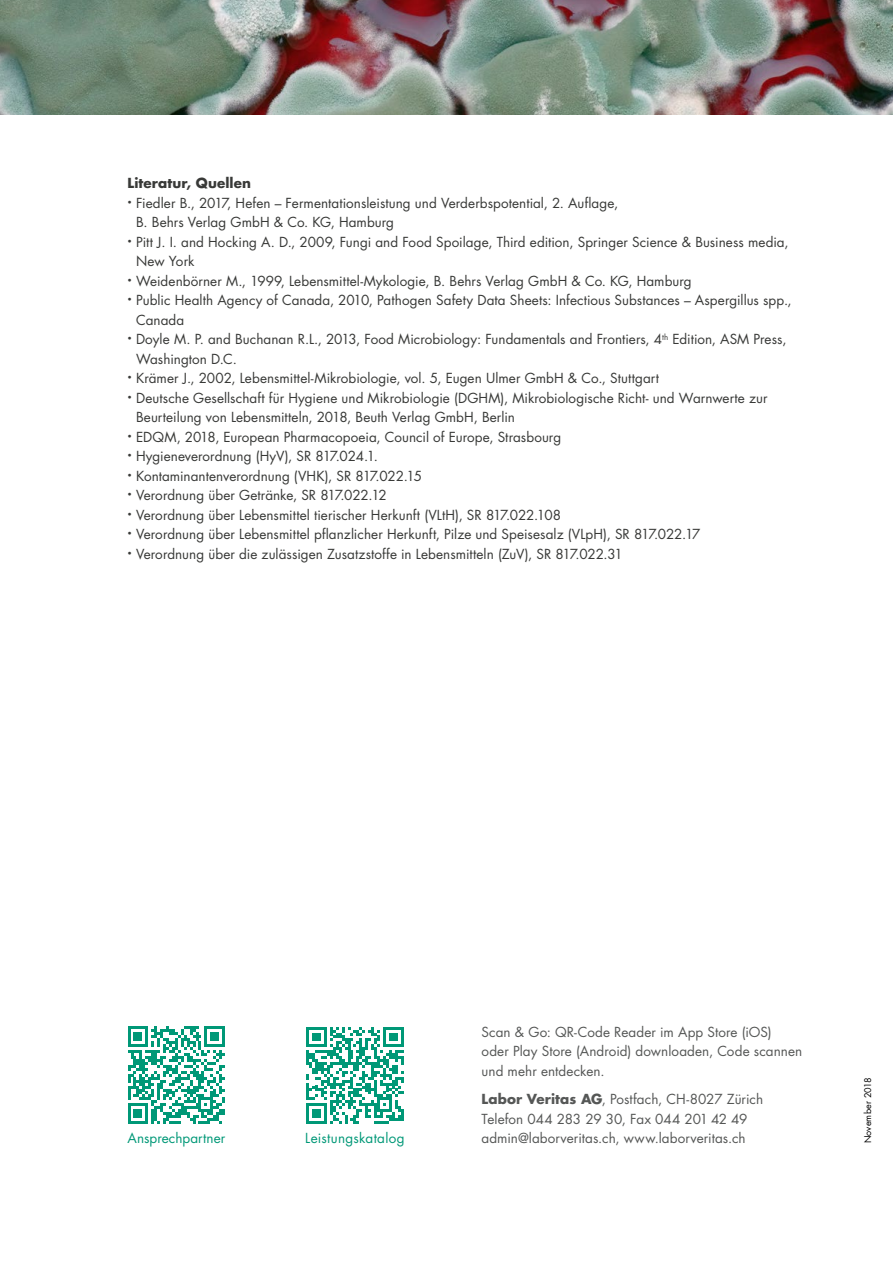
<style>
.page{position:relative;width:893px;height:1263px;background:#fff}
.page>*{position:absolute;margin:0;border:0;box-sizing:border-box;transform-origin:0 0}
.t1{font:13.5px/19.5px "Futura LT";letter-spacing:.005em;color:#383937}
.t2{font:13.5px/19.5px "Futura LT";letter-spacing:.005em;color:#555756}
.t3{font:13.5px "Futura LT";letter-spacing:.01em;color:#009877}
.t4{font:700 13.5px "Futura LT";letter-spacing:.01em;color:#383937}
.t5{font:9px "Futura LT";letter-spacing:.01em;color:#000}
.s1{font-weight:700}
</style>
<div class="page">
<svg style="left:306px;top:1027px;width:97px;height:97px"></svg>
<svg style="left:128px;top:1026px;width:97px;height:98px"></svg>
<img style="left:0;top:0;width:893px;height:115px">
<p class="t4" style="left:128px;top:174px;width:125px">Literatur, Quellen</p>
<p class="t1" style="left:136px;top:193px;width:484px;text-indent:-9px"><sup>•</sup> Fiedler B., 2017, Hefen – Fermentationsleistung und Verderbspotential, 2. Auflage,<br>B. Behrs Verlag GmbH &amp; Co. KG, Hamburg</p>
<p class="t1" style="left:136px;top:232px;width:654px;text-indent:-9px"><sup>•</sup> Pitt J. I. and Hocking A. D., 2009, Fungi and Food Spoilage, Third edition, Springer Science &amp; Business media,<br>New York</p>
<p class="t1" style="left:128px;top:271px;width:566px"><sup>•</sup> Weidenbörner M., 1999, Lebensmittel-Mykologie, B. Behrs Verlag GmbH &amp; Co. KG, Hamburg</p>
<p class="t1" style="left:136px;top:291px;width:657px;text-indent:-9px"><sup>•</sup> Public Health Agency of Canada, 2010, Pathogen Safety Data Sheets: Infectious Substances – Aspergillus spp.,<br>Canada</p>
<p class="t1" style="left:136px;top:330px;width:652px;text-indent:-9px"><sup>•</sup> Doyle M. P. and Buchanan R.L., 2013, Food Microbiology: Fundamentals and Frontiers, 4<sup>th</sup> Edition, ASM Press,<br>Washington D.C.</p>
<p class="t1" style="left:128px;top:369px;width:533px"><sup>•</sup> Krämer J., 2002, Lebensmittel-Mikrobiologie, vol. 5, Eugen Ulmer GmbH &amp; Co., Stuttgart</p>
<p class="t1" style="left:136px;top:388px;width:633px;text-indent:-9px"><sup>•</sup> Deutsche Gesellschaft für Hygiene und Mikrobiologie (DGHM), Mikrobiologische Richt- und Warnwerte zur<br>Beurteilung von Lebensmitteln, 2018, Beuth Verlag GmbH, Berlin</p>
<p class="t1" style="left:128px;top:427px;width:435px"><sup>•</sup> EDQM, 2018, European Pharmacopoeia, Council of Europe, Strasbourg</p>
<p class="t1" style="left:128px;top:447px;width:252px"><sup>•</sup> Hygieneverordnung (HyV), SR 817.024.1.</p>
<p class="t1" style="left:128px;top:466px;width:296px"><sup>•</sup> Kontaminantenverordnung (VHK), SR 817.022.15</p>
<p class="t1" style="left:128px;top:486px;width:261px"><sup>•</sup> Verordnung über Getränke, SR 817.022.12</p>
<p class="t1" style="left:128px;top:505px;width:435px"><sup>•</sup> Verordnung über Lebensmittel tierischer Herkunft (VLtH), SR 817.022.108</p>
<p class="t1" style="left:128px;top:525px;width:574px"><sup>•</sup> Verordnung über Lebensmittel pflanzlicher Herkunft, Pilze und Speisesalz (VLpH), SR 817.022.17</p>
<p class="t1" style="left:128px;top:544px;width:497px"><sup>•</sup> Verordnung über die zulässigen Zusatzstoffe in Lebensmitteln (ZuV), SR 817.022.31</p>
<p class="t2" style="left:482px;top:1022px;width:322px">Scan &amp; Go: QR-Code Reader im App Store (iOS) oder Play Store (Android) downloaden, Code scannen und mehr entdecken.</p>
<p class="t2" style="left:482px;top:1090px;width:283px"><span class="s1">Labor Veritas AG</span>, Postfach, CH-8027 Zürich<br>Telefon 044 283 29 30, Fax 044 201 42 49</p>
<p class="t3" style="left:128px;top:1129px;width:99px">Ansprechpartner</p>
<p class="t3" style="left:305px;top:1129px;width:101px">Leistungskatalog</p>
<p class="t2" style="left:482px;top:1129px;width:266px">admin@laborveritas.ch, www.laborveritas.ch</p>
<p class="t5" style="left:862px;top:1143px;width:68px;rotate:-90deg">November 2018</p>
</div>
